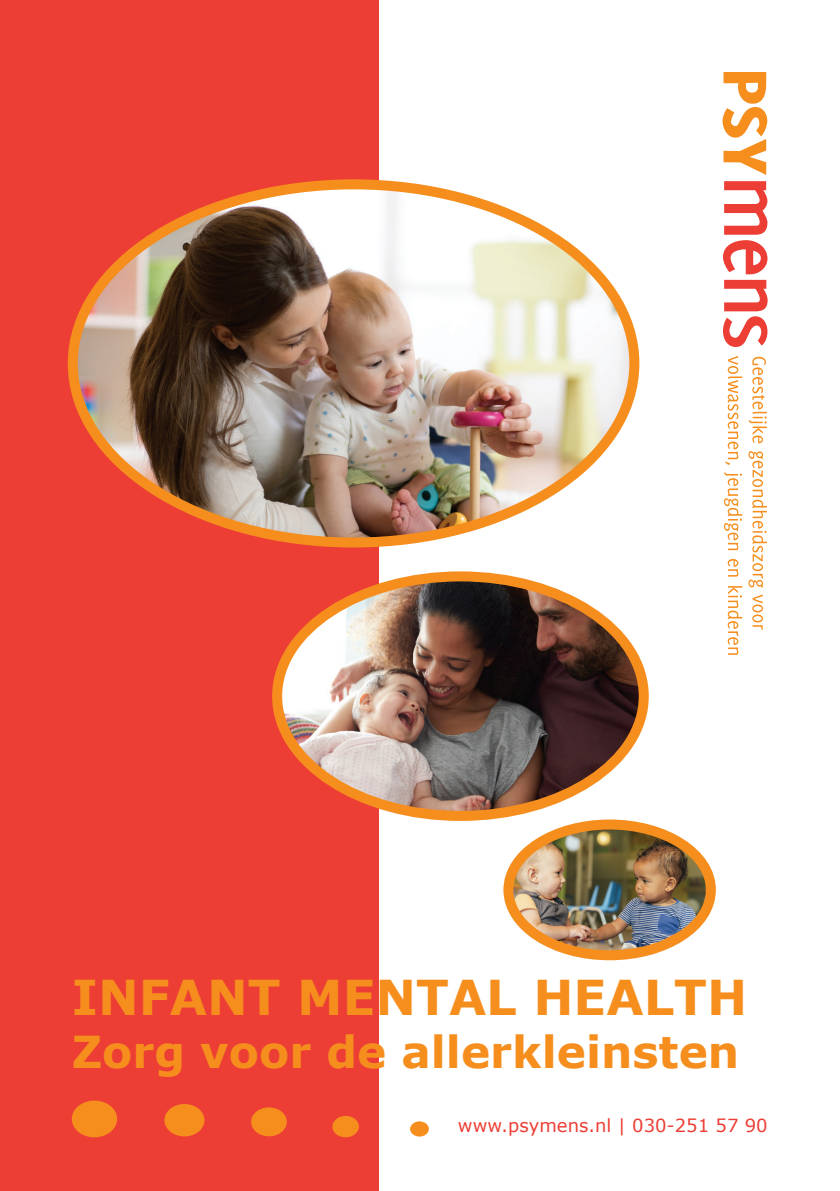
<style>
.page{position:relative;width:840px;height:1191px;background:#fff}
.page>*{position:absolute;margin:0;border:0;box-sizing:border-box;transform-origin:0 0}
.t1{font:700 48px "Verdana";color:#f68e1e}
.t2{font:700 44px "Verdana";color:#f68e1e}
.t3{font:18px "Verdana";color:#ec3e34}
</style>
<div class="page">
<svg style="left:722px;top:72px;width:44px;height:103px"></svg>
<svg style="left:723px;top:181px;width:44px;height:93px"></svg>
<svg style="left:723px;top:280px;width:44px;height:67px"></svg>
<svg style="left:748px;top:357px;width:18px;height:86px"></svg>
<svg style="left:748px;top:451px;width:18px;height:136px"></svg>
<svg style="left:752px;top:594px;width:10px;height:36px"></svg>
<svg style="left:725px;top:356px;width:16px;height:109px"></svg>
<svg style="left:723px;top:472px;width:18px;height:78px"></svg>
<svg style="left:727px;top:559px;width:11px;height:17px"></svg>
<svg style="left:727px;top:586px;width:14px;height:69px"></svg>
<div style="left:0;top:0;width:379px;height:1191px;background:#ec3e34"></div>
<img style="left:73px;top:184px;width:561px;height:358px">
<div style="left:68px;top:179px;width:571px;height:368px;border:10px solid #f68e1e;border-radius:50%"></div>
<img style="left:277px;top:576px;width:366px;height:240px">
<div style="left:272px;top:571px;width:376px;height:250px;border:10px solid #f68e1e;border-radius:50%"></div>
<img style="left:509px;top:824px;width:201px;height:131px">
<div style="left:503px;top:819px;width:212px;height:141px;border:10px solid #f68e1e;border-radius:50%"></div>
<div style="left:72px;top:1100px;width:45px;height:37px;background:#f68e1e;border-radius:50%"></div>
<div style="left:164px;top:1104px;width:40px;height:32px;background:#f68e1e;border-radius:50%"></div>
<div style="left:251px;top:1107px;width:35px;height:29px;background:#f68e1e;border-radius:50%"></div>
<div style="left:332px;top:1115px;width:26px;height:22px;background:#f68e1e;border-radius:50%"></div>
<div style="left:410px;top:1121px;width:18px;height:15px;background:#f68e1e;border-radius:50%"></div>
<h1 class="t1" style="left:72px;top:963px;width:676px">INFANT MENTAL HEALTH</h1>
<h2 class="t2" style="left:72px;top:1020px;width:668px">Zorg voor de allerkleinsten</h2>
<p class="t3" style="left:457px;top:1113px;width:311px">www.psymens.nl | 030-251 57 90</p>
</div>
